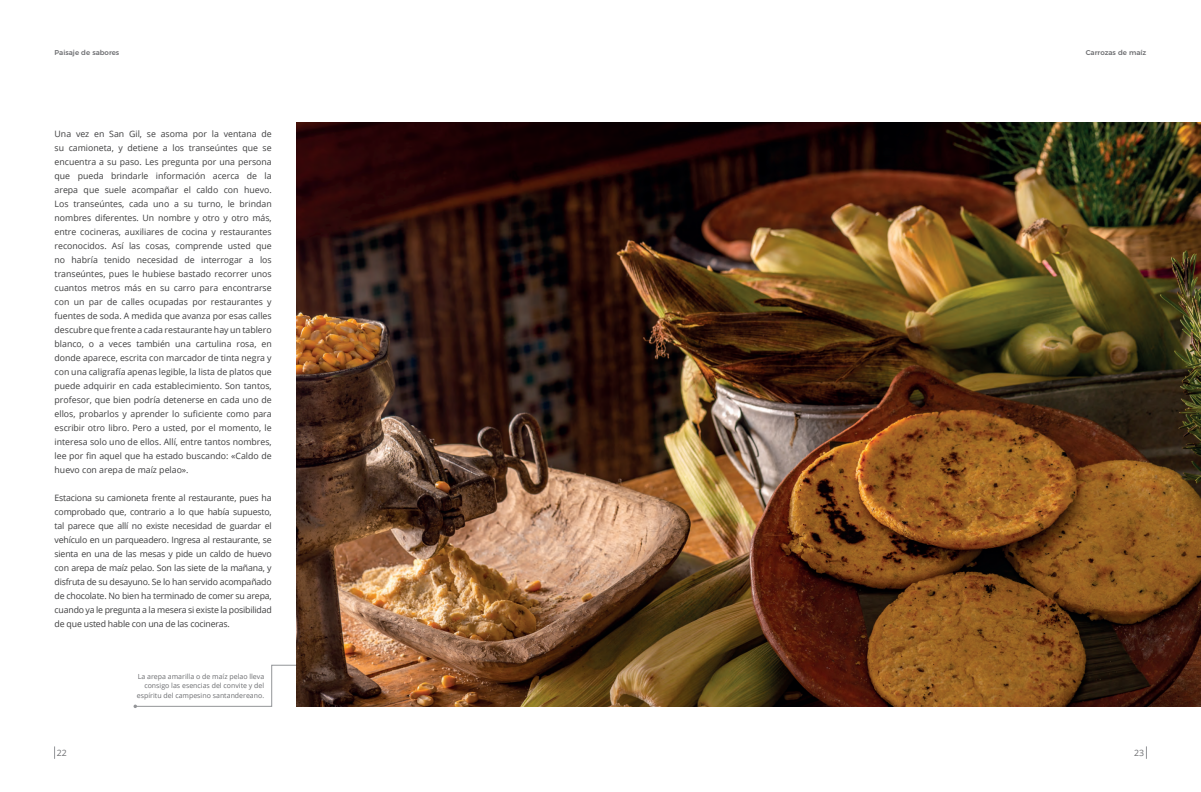
<style>
.page{position:relative;width:1201px;height:792px;background:#fff}
.page>*{position:absolute;margin:0;border:0;box-sizing:border-box;transform-origin:0 0}
.t1{font:8.75px/14px "Open Sans";letter-spacing:-.01em;color:#3e3e3f;text-align:justify}
.t2{font:8.75px "Open Sans";color:#6c6d70}
.t3{font:7px/9.6px "Open Sans";color:#6c6d70;text-align:right}
.t4{font:500 7px "Montserrat";color:#6c6d70}
</style>
<div class="page">
<svg style="left:54px;top:746px;width:1px;height:12px"></svg>
<svg style="left:1146px;top:746px;width:1px;height:12px"></svg>
<svg style="left:133px;top:664px;width:274px;height:43px"></svg>
<img style="left:296px;top:123px;width:904px;height:583px">
<p class="t4" style="left:55px;top:47px;width:66px">Paisaje de sabores</p>
<p class="t4" style="left:1085px;top:47px;width:62px">Carrozas de maíz</p>
<p class="t1" style="left:55px;top:126px;width:219px">Una vez en San Gil, se asoma por la ventana de su camioneta, y detiene a los transeúntes que se encuentra a su paso. Les pregunta por una persona que pueda brindarle información acerca de la arepa que suele acompañar el caldo con huevo.<br>Los transeúntes, cada uno a su turno, le brindan nombres diferentes. Un nombre y otro y otro más, entre cocineras, auxiliares de cocina y restaurantes reconocidos. Así las cosas, comprende usted que no habría tenido necesidad de interrogar a los transeúntes, pues le hubiese bastado recorrer unos cuantos metros más en su carro para encontrarse con un par de calles ocupadas por restaurantes y fuentes de soda. A medida que avanza por esas calles descubre que frente a cada restaurante hay un tablero blanco, o a veces también una cartulina rosa, en donde aparece, escrita con marcador de tinta negra y con una caligrafía apenas legible, la lista de platos que puede adquirir en cada establecimiento. Son tantos, profesor, que bien podría detenerse en cada uno de ellos, probarlos y aprender lo suficiente como para escribir otro libro. Pero a usted, por el momento, le interesa solo uno de ellos. Allí, entre tantos nombres, lee por fin aquel que ha estado buscando: «Caldo de huevo con arepa de maíz pelao».</p>
<p class="t1" style="left:55px;top:490px;width:219px">Estaciona su camioneta frente al restaurante, pues ha comprobado que, contrario a lo que había supuesto, tal parece que allí no existe necesidad de guardar el vehículo en un parqueadero. Ingresa al restaurante, se sienta en una de las mesas y pide un caldo de huevo con arepa de maíz pelao. Son las siete de la mañana, y disfruta de su desayuno. Se lo han servido acompañado de chocolate. No bien ha terminado de comer su arepa, cuando ya le pregunta a la mesera si existe la posibilidad de que usted hable con una de las cocineras.</p>
<p class="t3" style="left:137px;top:671px;width:129px">La arepa amarilla o de maíz pelao lleva consigo las esencias del convite y del espíritu del campesino santandereano.</p>
<p class="t2" style="left:57px;top:746px;width:12px">22</p>
<p class="t2" style="left:1134px;top:746px;width:12px">23</p>
</div>
